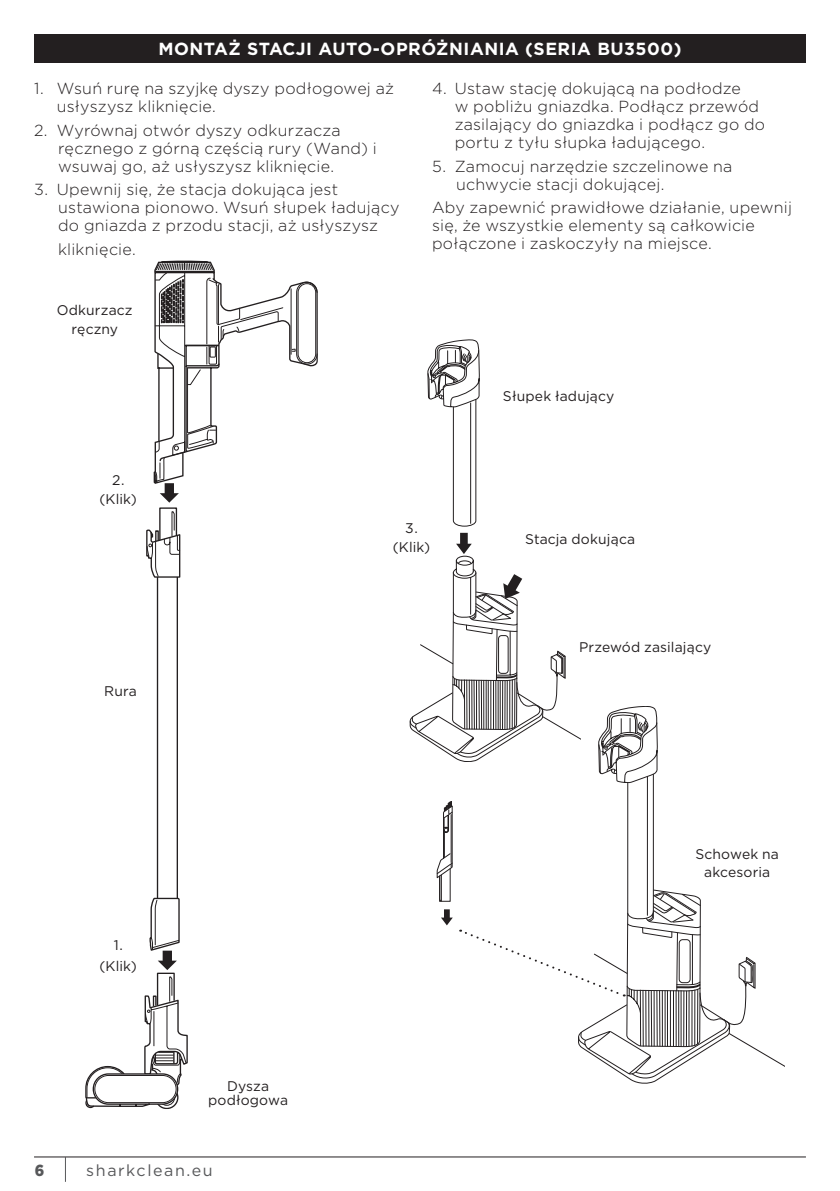
<style>
.page{position:relative;width:840px;height:1191px;background:#fff}
.page>*{position:absolute;margin:0;border:0;box-sizing:border-box;transform-origin:0 0}
.t1{font:700 17.6px "Gotham";letter-spacing:.03em;color:#fff}
.t2{font:300 16px/18px "Gotham";letter-spacing:.015em;color:#231f20}
.t3{font:16px "Gotham";letter-spacing:.1em;color:#57585a}
.t4{font:900 16px "Gotham";color:#57585a;scale:.9 1}
.t5{font:14px/18.8px "Gotham";letter-spacing:.01em;color:#231f20;text-align:center}
</style>
<div class="page">
<hr style="left:34px;top:1156px;width:771px;height:1px;background:#231f20">
<svg style="left:65px;top:1157px;width:1px;height:24px"></svg>
<div style="left:157px;top:573px;width:21px;height:326px;background:#fff;border:1px solid #231f20"></div>
<svg style="left:427px;top:339px;width:52px;height:188px"></svg>
<div style="left:34px;top:34px;width:771px;height:28px;background:#231f20"></div>
<svg style="left:146px;top:261px;width:172px;height:317px"></svg>
<svg style="left:85px;top:897px;width:103px;height:212px"></svg>
<svg style="left:409px;top:533px;width:375px;height:550px"></svg>
<p class="t1" style="left:158px;top:37px;width:524px">MONTAŻ STACJI AUTO-OPRÓŻNIANIA (SERIA BU3500)</p>
<p class="t2" style="left:57px;top:79px;width:338px;text-indent:-23px">1. Wsuń rurę na szyjkę dyszy podłogowej aż usłyszysz kliknięcie.</p>
<p class="t2" style="left:58px;top:120px;width:320px;text-indent:-24px">2. Wyrównaj otwór dyszy odkurzacza ręcznego z górną częścią rury (Wand) i wsuwaj go, aż usłyszysz kliknięcie.</p>
<p class="t2" style="left:58px;top:180px;width:343px;text-indent:-24px">3. Upewnij się, że stacja dokująca jest ustawiona pionowo. Wsuń słupek ładujący do gniazda z przodu stacji, aż usłyszysz</p>
<p class="t2" style="left:58px;top:240px;width:79px">kliknięcie.</p>
<p class="t2" style="left:454px;top:79px;width:312px;text-indent:-23px">4. Ustaw stację dokującą na podłodze<br>w pobliżu gniazdka. Podłącz przewód zasilający do gniazdka i podłącz go do portu z tyłu słupka ładującego.</p>
<p class="t2" style="left:456px;top:156px;width:278px;text-indent:-24px">5. Zamocuj narzędzie szczelinowe na uchwycie stacji dokującej.</p>
<p class="t2" style="left:432px;top:198px;width:361px">Aby zapewnić prawidłowe działanie, upewnij się, że wszystkie elementy są całkowicie połączone i zaskoczyły na miejsce.</p>
<p class="t5" style="left:57px;top:300px;width:77px">Odkurzacz ręczny</p>
<p class="t5" style="left:99px;top:470px;width:39px">2. (Klik)</p>
<p class="t5" style="left:104px;top:681px;width:34px">Rura</p>
<p class="t5" style="left:99px;top:934px;width:39px;line-height:20.8px">1. (Klik)</p>
<p class="t5" style="left:208px;top:1078px;width:81px;line-height:14px">Dysza podłogowa</p>
<p class="t4" style="left:35px;top:1158px;width:12px">6</p>
<p class="t3" style="left:86px;top:1159px;width:128px">sharkclean.eu</p>
<p class="t5" style="left:392px;top:518px;width:39px">3. (Klik)</p>
<p class="t5" style="left:502px;top:386px;width:113px">Słupek ładujący</p>
<p class="t5" style="left:525px;top:530px;width:111px">Stacja dokująca</p>
<p class="t5" style="left:579px;top:637px;width:133px">Przewód zasilający</p>
<p class="t5" style="left:695px;top:845px;width:85px;line-height:18px">Schowek na akcesoria</p>
</div>
